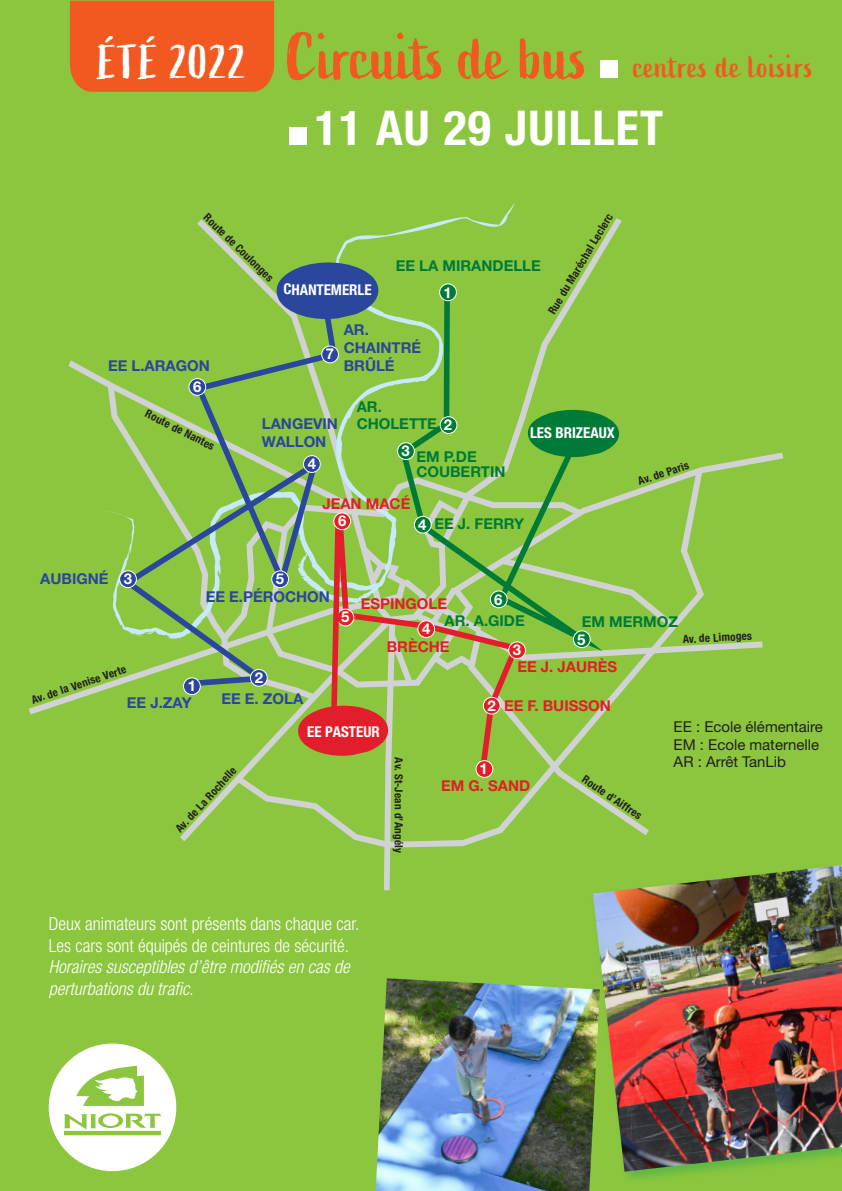
<style>
.page{position:relative;width:842px;height:1191px;background:#8bc63e}
.page>*{position:absolute;margin:0;border:0;box-sizing:border-box;transform-origin:0 0}
.t1{font:64.4px "Active";color:#f15921}
.t2{font:700 condensed 48px "Helvetica Neue LT Std";letter-spacing:.025em;color:#fff}
.t3{font:47.4px "Active";letter-spacing:.025em;color:#fff}
.t4{font:32px "Active";letter-spacing:.025em;color:#f15921}
.t5{font:300 condensed 18px "Helvetica Neue LT Std";color:#fff}
.t6{font:italic 300 condensed 18px/21.6px "Helvetica Neue LT Std";color:#fff}
.t7{font:700 15px/18px "Helvetica Neue LT Std";color:#2a469d}
.t8{font:700 15px/18px "Helvetica Neue LT Std";color:#007b37}
.t9{font:700 15px/17.2px "Helvetica Neue LT Std";color:#e21f26}
.t10{font:15px/18px "Helvetica Neue LT Std";color:#231f20}
.t11{font:700 condensed 15px "Helvetica Neue LT Std";color:#fff}
.t12{font:700 15px "Helvetica Neue LT Std";color:#fff}
.t13{font:700 condensed 11.2px "Helvetica Neue LT Std";letter-spacing:.02em;color:#231f20}
.s1{color:#fff}
</style>
<div class="page">
<img style="left:376px;top:978px;width:214px;height:213px">
<div style="left:590px;top:859px;width:252px;height:326px;background:#40ae49;opacity:.58"></div>
<img style="left:593px;top:865px;width:249px;height:306px">
<div style="left:601px;top:60px;width:17px;height:17px;background:#fff"></div>
<div style="left:70px;top:1px;width:204px;height:91px;background:#f15921"></div>
<svg style="left:197px;top:779px;width:198px;height:111px"></svg>
<svg style="left:29px;top:679px;width:172px;height:35px"></svg>
<svg style="left:576px;top:218px;width:46px;height:67px"></svg>
<svg style="left:234px;top:452px;width:549px;height:395px"></svg>
<svg style="left:104px;top:203px;width:411px;height:417px"></svg>
<svg style="left:118px;top:298px;width:222px;height:391px"></svg>
<svg style="left:276px;top:262px;width:103px;height:57px"></svg>
<div style="left:183px;top:678px;width:17px;height:16px;background:#2a469d;border-radius:50%"></div>
<div style="left:183px;top:677px;width:18px;height:18px;border:1px solid #fff;border-radius:50%"></div>
<div style="left:250px;top:669px;width:17px;height:17px;background:#2a469d;border-radius:50%"></div>
<div style="left:250px;top:669px;width:18px;height:17px;border:1px solid #fff;border-radius:50%"></div>
<div style="left:120px;top:571px;width:16px;height:16px;background:#2a469d;border-radius:50%"></div>
<div style="left:119px;top:570px;width:18px;height:18px;border:1px solid #fff;border-radius:50%"></div>
<div style="left:303px;top:455px;width:17px;height:17px;background:#2a469d;border-radius:50%"></div>
<div style="left:303px;top:455px;width:18px;height:18px;border:1px solid #fff;border-radius:50%"></div>
<div style="left:272px;top:571px;width:17px;height:16px;background:#2a469d;border-radius:50%"></div>
<div style="left:271px;top:570px;width:18px;height:18px;border:1px solid #fff;border-radius:50%"></div>
<div style="left:189px;top:378px;width:17px;height:17px;background:#2a469d;border-radius:50%"></div>
<div style="left:188px;top:378px;width:18px;height:18px;border:1px solid #fff;border-radius:50%"></div>
<div style="left:322px;top:346px;width:16px;height:17px;background:#2a469d;border-radius:50%"></div>
<div style="left:321px;top:345px;width:18px;height:18px;border:1px solid #fff;border-radius:50%"></div>
<svg style="left:397px;top:285px;width:191px;height:348px"></svg>
<div style="left:440px;top:284px;width:16px;height:17px;background:#007b37;border-radius:50%"></div>
<div style="left:439px;top:283px;width:18px;height:18px;border:1px solid #fff;border-radius:50%"></div>
<div style="left:440px;top:417px;width:17px;height:16px;background:#007b37;border-radius:50%"></div>
<div style="left:440px;top:416px;width:17px;height:18px;border:1px solid #fff;border-radius:50%"></div>
<div style="left:398px;top:443px;width:16px;height:16px;background:#007b37;border-radius:50%"></div>
<div style="left:397px;top:442px;width:18px;height:18px;border:1px solid #fff;border-radius:50%"></div>
<div style="left:573px;top:631px;width:17px;height:16px;background:#007b37;border-radius:50%"></div>
<div style="left:573px;top:630px;width:18px;height:18px;border:1px solid #fff;border-radius:50%"></div>
<svg style="left:527px;top:409px;width:92px;height:48px"></svg>
<svg style="left:334px;top:756px;width:189px;height:17px"></svg>
<div style="left:476px;top:760px;width:17px;height:17px;background:#e21f26;border-radius:50%"></div>
<div style="left:476px;top:760px;width:17px;height:18px;border:1px solid #fff;border-radius:50%"></div>
<svg style="left:282px;top:470px;width:299px;height:286px"></svg>
<div style="left:334px;top:513px;width:17px;height:17px;background:#e21f26;border-radius:50%"></div>
<div style="left:333px;top:512px;width:18px;height:18px;border:1px solid #fff;border-radius:50%"></div>
<div style="left:289px;top:128px;width:17px;height:17px;background:#fff"></div>
<svg style="left:49px;top:1043px;width:127px;height:128px"></svg>
<p class="t3" style="left:98px;top:35px;width:150px">ÉTÉ 2022</p>
<p class="t1" style="left:286px;top:20px;width:303px">Circuits de bus</p>
<p class="t4" style="left:633px;top:49px;width:181px">centres de loisirs</p>
<p class="t2" style="left:315px;top:98px;width:350px">11 AU 29 JUILLET</p>
<p class="t13" style="left:210px;top:210px;width:94px;rotate:44deg">Route de Coulonges</p>
<p class="t13" style="left:545px;top:309px;width:116px;rotate:-59deg">Rue du Maréchal Leclerc</p>
<p class="t8" style="left:396px;top:257px;width:147px">EE LA MIRANDELLE</p>
<p class="t11" style="left:284px;top:280px;width:90px;rotate:1deg">CHANTEMERLE</p>
<p class="t12" style="left:443px;top:283px;width:10px">1</p>
<p class="t7" style="left:108px;top:357px;width:103px">EE L.ARAGON</p>
<p class="t12" style="left:193px;top:377px;width:10px">6</p>
<p class="t13" style="left:149px;top:406px;width:77px;rotate:27deg">Route de Nantes</p>
<p class="t7" style="left:40px;top:569px;width:70px">AUBIGNÉ</p>
<p class="t12" style="left:124px;top:569px;width:10px">3</p>
<p class="t12" style="left:326px;top:344px;width:10px">7</p>
<p class="t7" style="left:344px;top:320px;width:79px">AR.<br>CHAINTRÉ<br>BRÛLÉ</p>
<p class="t7" style="left:262px;top:414px;width:78px">LANGEVIN<br>WALLON</p>
<p class="t12" style="left:308px;top:454px;width:10px">4</p>
<p class="t8" style="left:357px;top:397px;width:82px">AR.<br>CHOLETTE</p>
<p class="t12" style="left:444px;top:416px;width:10px">2</p>
<p class="t12" style="left:401px;top:442px;width:10px">3</p>
<p class="t8" style="left:416px;top:448px;width:91px;line-height:15px">EM P.DE<br>COUBERTIN</p>
<p class="t11" style="left:530px;top:423px;width:86px">LES BRIZEAUX</p>
<p class="t12" style="left:276px;top:569px;width:10px">5</p>
<p class="t9" style="left:338px;top:494px;width:74px;text-indent:-16px">JEAN MACÉ<br><span class="s1">6</span></p>
<p class="t12" style="left:418px;top:515px;width:10px">4</p>
<p class="t8" style="left:434px;top:514px;width:91px">EE J. FERRY</p>
<p class="t13" style="left:636px;top:475px;width:55px;rotate:-19deg">Av. de Paris</p>
<p class="t13" style="left:30px;top:693px;width:101px;rotate:-18deg">Av. de la Venise Verte</p>
<p class="t12" style="left:188px;top:676px;width:10px">1</p>
<p class="t7" style="left:127px;top:693px;width:66px">EE J.ZAY</p>
<p class="t7" style="left:206px;top:587px;width:126px">EE E.PÉROCHON</p>
<p class="t12" style="left:255px;top:668px;width:10px">2</p>
<p class="t7" style="left:221px;top:689px;width:83px">EE E. ZOLA</p>
<p class="t12" style="left:341px;top:607px;width:10px">5</p>
<p class="t12" style="left:494px;top:590px;width:10px">6</p>
<p class="t9" style="left:361px;top:594px;width:88px">ESPINGOLE</p>
<p class="t9" style="left:387px;top:638px;width:64px">BRÈCHE</p>
<p class="t8" style="left:444px;top:611px;width:82px">AR. A.GIDE</p>
<p class="t12" style="left:422px;top:619px;width:10px">4</p>
<p class="t12" style="left:513px;top:640px;width:10px">3</p>
<p class="t8" style="left:582px;top:612px;width:98px">EM MERMOZ</p>
<p class="t12" style="left:577px;top:630px;width:10px">5</p>
<p class="t13" style="left:682px;top:632px;width:71px;rotate:-3deg">Av. de Limoges</p>
<p class="t9" style="left:517px;top:657px;width:101px">EE J. JAURÈS</p>
<p class="t12" style="left:487px;top:696px;width:10px">2</p>
<p class="t9" style="left:504px;top:696px;width:108px">EE F. BUISSON</p>
<p class="t11" style="left:307px;top:722px;width:74px">EE PASTEUR</p>
<p class="t13" style="left:172px;top:825px;width:86px;rotate:-47deg">Av. de La Rochelle</p>
<p class="t13" style="left:405px;top:757px;width:97px;rotate:90deg">Av. St-Jean d’Angély</p>
<p class="t5" style="left:49px;top:913px;width:312px">Deux animateurs sont présents dans chaque car.</p>
<p class="t5" style="left:49px;top:935px;width:302px">Les cars sont équipés de ceintures de sécurité.</p>
<p class="t6" style="left:49px;top:956px;width:303px">Horaires susceptibles d’être modifiés en cas de perturbations du trafic.</p>
<p class="t12" style="left:479px;top:759px;width:10px">1</p>
<p class="t9" style="left:441px;top:777px;width:91px">EM G. SAND</p>
<p class="t13" style="left:587px;top:772px;width:71px;rotate:34deg">Route d’Aiffres</p>
<p class="t10" style="left:674px;top:717px;width:151px">EE : Ecole élémentaire<br>EM : Ecole maternelle<br>AR : Arrêt TanLib</p>
</div>
